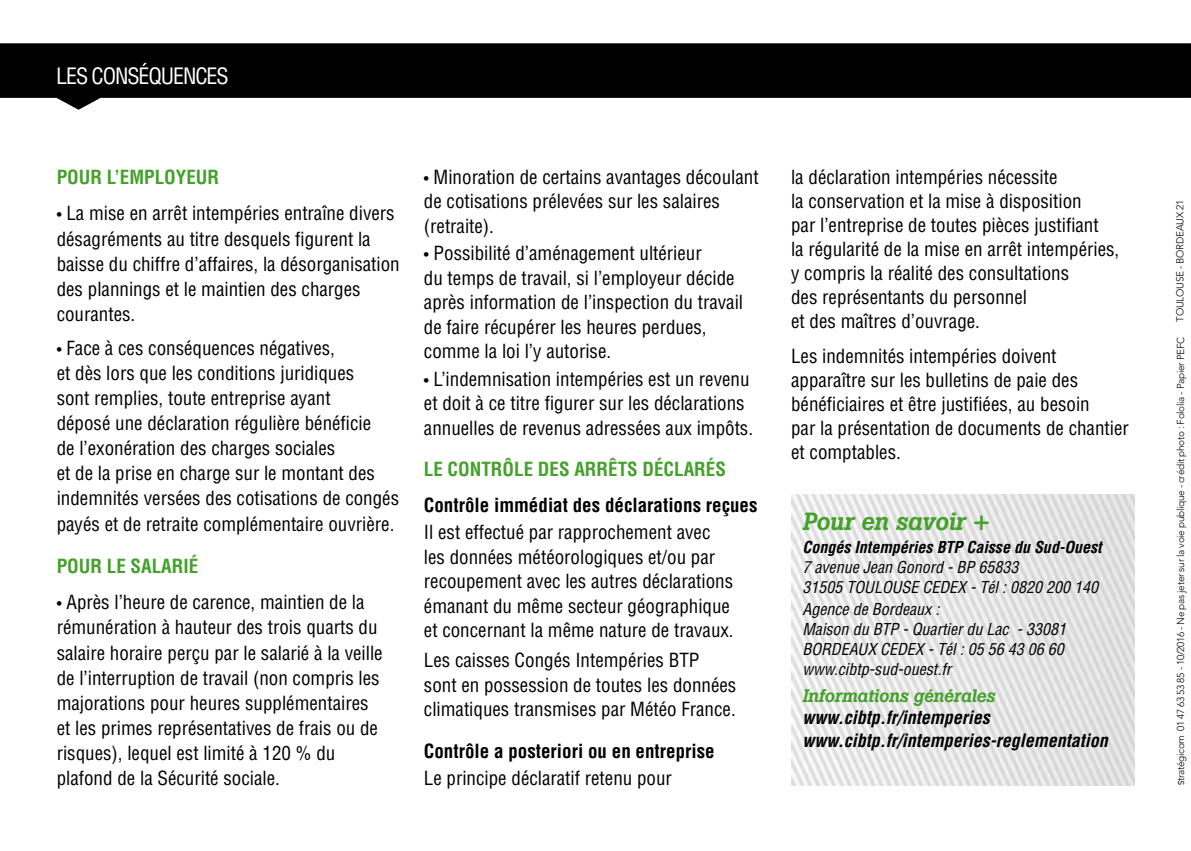
<style>
.page{position:relative;width:1191px;height:851px;background:#fff}
.page>*{position:absolute;margin:0;border:0;box-sizing:border-box;transform-origin:0 0}
.t1{font:italic 500 24.6px "Boton";letter-spacing:-.01em;color:#44a12b}
.t2{font:condensed 22px "Helvetica";letter-spacing:-.05em;color:#fff}
.t3{font:condensed 19px/25.2px "Helvetica";color:#000}
.t4{font:700 condensed 19px "Helvetica";color:#000}
.t5{font:700 condensed 19px "Helvetica";color:#44a12b}
.t6{font:italic 700 condensed 18px/22.8px "Helvetica";color:#000}
.t7{font:italic 500 18px "Boton";letter-spacing:-.01em;color:#44a12b}
.t8{font:italic condensed 16px/20px "Helvetica";color:#000}
.t9{font:italic 700 condensed 16px "Helvetica";color:#000}
.t10{font:300 10px "Avenir";letter-spacing:-.03em;color:#000}
.s1{font-size:15px}
.s2{font-family:"Antique Olive"}
</style>
<div class="page">
<hr style="left:1190px;top:0;width:1px;height:128px;background:#97b314">
<svg style="left:0;top:43px;width:1191px;height:67px;fill:#000"></svg>
<img style="left:791px;top:495px;width:343px;height:290px">
<p class="t2" style="left:56px;top:62px;width:174px">LES CONSÉQUENCES</p>
<p class="t5" style="left:57px;top:165px;width:164px">POUR L’EMPLOYEUR</p>
<p class="t3" style="left:57px;top:201px;width:344px"><span class="s1">•</span> La mise en arrêt intempéries entraîne divers désagréments au titre desquels figurent la baisse du chiffre d’affaires, la désorganisation des plannings et le maintien des charges courantes.</p>
<p class="t3" style="left:57px;top:335px;width:344px"><span class="s1">•</span> Face à ces conséquences négatives,<br>et dès lors que les conditions juridiques<br>sont remplies, toute entreprise ayant<br>déposé une déclaration régulière bénéficie<br>de l’exonération des charges sociales<br>et de la prise en charge sur le montant des indemnités versées des cotisations de congés payés et de retraite complémentaire ouvrière.</p>
<p class="t5" style="left:57px;top:554px;width:143px">POUR LE SALARIÉ</p>
<p class="t3" style="left:57px;top:589px;width:327px"><span class="s1">•</span> Après l’heure de carence, maintien de la rémunération à hauteur des trois quarts du salaire horaire perçu par le salarié à la veille de l’interruption de travail (non compris les majorations pour heures supplémentaires et les primes représentatives de frais ou de risques), lequel est limité à 120 % du plafond de la Sécurité sociale.</p>
<p class="t3" style="left:424px;top:165px;width:336px;line-height:24.4px"><span class="s1">•</span> Minoration de certains avantages découlant de cotisations prélevées sur les salaires (retraite).</p>
<p class="t3" style="left:424px;top:241px;width:321px;line-height:24.4px"><span class="s1">•</span> Possibilité d’aménagement ultérieur<br>du temps de travail, si l’employeur décide après information de l’inspection du travail de faire récupérer les heures perdues, comme la loi l’y autorise.</p>
<p class="t3" style="left:424px;top:366px;width:331px;line-height:24.4px"><span class="s1">•</span> L’indemnisation intempéries est un revenu et doit à ce titre figurer sur les déclarations annuelles de revenus adressées aux impôts.</p>
<p class="t5" style="left:424px;top:457px;width:303px">LE CONTRÔLE DES ARRÊTS DÉCLARÉS</p>
<p class="t4" style="left:424px;top:493px;width:335px">Contrôle immédiat des déclarations reçues</p>
<p class="t3" style="left:424px;top:520px;width:311px;line-height:24.4px">Il est effectué par rapprochement avec les données météorologiques et/ou par recoupement avec les autres déclarations émanant du même secteur géographique et concernant la même nature de travaux.</p>
<p class="t3" style="left:424px;top:648px;width:314px;line-height:24.4px">Les caisses Congés Intempéries BTP sont en possession de toutes les données climatiques transmises par Météo France.</p>
<p class="t4" style="left:424px;top:738px;width:292px">Contrôle a posteriori ou en entreprise</p>
<p class="t3" style="left:424px;top:765px;width:249px">Le principe déclaratif retenu pour</p>
<p class="t3" style="left:791px;top:165px;width:330px;line-height:24px">la déclaration intempéries nécessite<br>la conservation et la mise à disposition<br>par l’entreprise de toutes pièces justifiant<br>la régularité de la mise en arrêt intempéries, y compris la réalité des consultations<br>des représentants du personnel<br>et des maîtres d’ouvrage.</p>
<p class="t3" style="left:791px;top:344px;width:339px;line-height:24px">Les indemnités intempéries doivent apparaître sur les bulletins de paie des bénéficiaires et être justifiées, au besoin<br>par la présentation de documents de chantier et comptables.</p>
<p class="t1" style="left:802px;top:506px;width:188px">Pour en savoir +</p>
<p class="t9" style="left:802px;top:536px;width:301px">Congés Intempéries BTP Caisse du Sud-Ouest</p>
<p class="t8" style="left:802px;top:556px;width:297px">7 avenue Jean Gonord - BP 65833<br>31505 TOULOUSE CEDEX - Tél : 0820 200 140</p>
<p class="t8" style="left:802px;top:599px;width:265px">Agence de Bordeaux :<br>Maison du BTP - Quartier du Lac - 33081<br>BORDEAUX CEDEX - Tél : 05 56 43 06 60 www.cibtp-sud-ouest.fr</p>
<p class="t7" style="left:802px;top:685px;width:194px">Informations générales</p>
<p class="t6" style="left:802px;top:705px;width:307px">www.cibtp.fr/intemperies www.cibtp.fr/intemperies-reglementation</p>
<p class="t10" style="left:1174px;top:321px;width:123px;rotate:-90deg">Toulouse - bordeaux 21</p>
<p class="t10" style="left:1174px;top:785px;width:449px;rotate:-90deg"><span class="s2">s</span>tratégicom 01 47 63 53 85 - 10/2016 - Ne pas jeter sur la voie publique - crédit photo : Fololia - Papier PEFC</p>
</div>
